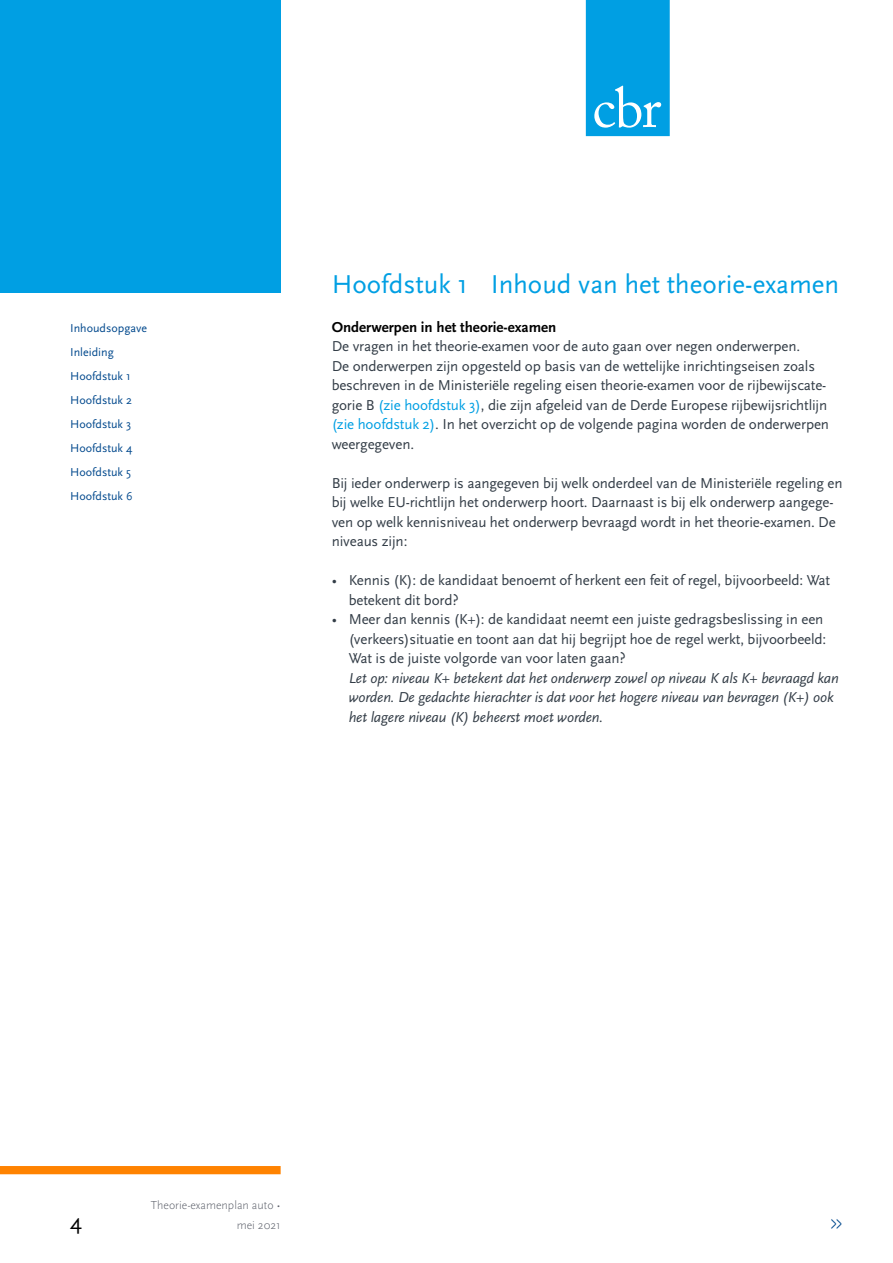
<style>
.page{position:relative;width:893px;height:1263px;background:#fff}
.page>*{position:absolute;margin:0;border:0;box-sizing:border-box;transform-origin:0 0}
.t1{font:27px "Scala Sans Pro";color:#009fe3}
.t2{font:22.5px "Scala Sans Pro";color:#000}
.t3{font:15px/19.5px "Scala Sans Pro";letter-spacing:-.01em;color:#333d47}
.t4{font:italic 15px/19.5px "Scala Sans Pro";letter-spacing:-.01em;color:#333d47}
.t5{font:700 15px "Scala Sans Pro";color:#000}
.t6{font:12px/24px "Scala Sans Pro";color:#02498d}
.t7{font:300 12px/19.5px "Scala Sans Pro";color:#5c606a;text-align:right}
.s1{color:#009fe3}
</style>
<div class="page">
<div style="left:0;top:0;width:281px;height:292px;background:#009fe3"></div>
<svg style="left:586px;top:0;width:84px;height:136px;background:#0ea4e4"></svg>
<div style="left:0;top:1166px;width:281px;height:8px;background:#ff8300"></div>
<p class="t6" style="left:70px;top:315px;width:78px">Inhoudsopgave<br>Inleiding<br>Hoofdstuk 1<br>Hoofdstuk 2<br>Hoofdstuk 3<br>Hoofdstuk 4<br>Hoofdstuk 5<br>Hoofdstuk 6</p>
<h1 class="t1" style="left:332px;top:266px;width:509px">Hoofdstuk 1 Inhoud van het theorie-examen</h1>
<p class="t5" style="left:332px;top:316px;width:226px">Onderwerpen in het theorie-examen</p>
<p class="t3" style="left:332px;top:336px;width:499px">De vragen in het theorie-examen voor de auto gaan over negen onderwerpen.<br>De onderwerpen zijn opgesteld op basis van de wettelijke inrichtingseisen zoals beschreven in de Ministeriële regeling eisen theorie-examen voor de rijbewijscate&shy;gorie B <span class="s1">(zie hoofdstuk 3)</span>, die zijn afgeleid van de Derde Europese rijbewijsrichtlijn <span class="s1">(zie hoofdstuk 2)</span>. In het overzicht op de volgende pagina worden de onderwerpen weergegeven.</p>
<p class="t3" style="left:332px;top:472px;width:512px">Bij ieder onderwerp is aangegeven bij welk onderdeel van de Ministeriële regeling en bij welke EU-richtlijn het onderwerp hoort. Daarnaast is bij elk onderwerp aangege&shy;ven op welk kennisniveau het onderwerp bevraagd wordt in het theorie-examen. De niveaus zijn:</p>
<p class="t3" style="left:349px;top:570px;width:483px;text-indent:-17px">• Kennis (K): de kandidaat benoemt of herkent een feit of regel, bijvoorbeeld: Wat betekent dit bord?</p>
<p class="t3" style="left:349px;top:609px;width:479px;text-indent:-17px">• Meer dan kennis (K+): de kandidaat neemt een juiste gedragsbeslissing in een (verkeers)situatie en toont aan dat hij begrijpt hoe de regel werkt, bijvoorbeeld:<br>Wat is de juiste volgorde van voor laten gaan?</p>
<p class="t4" style="left:349px;top:667px;width:492px">Let op: niveau K+ betekent dat het onderwerp zowel op niveau K als K+ bevraagd kan worden. De gedachte hierachter is dat voor het hogere niveau van bevragen (K+) ook het lagere niveau (K) beheerst moet worden.</p>
<h2 class="t2" style="left:70px;top:1206px;width:13px">4</h2>
<p class="t7" style="left:151px;top:1195px;width:131px">Theorie-examenplan auto • mei 2021</p>
</div>
